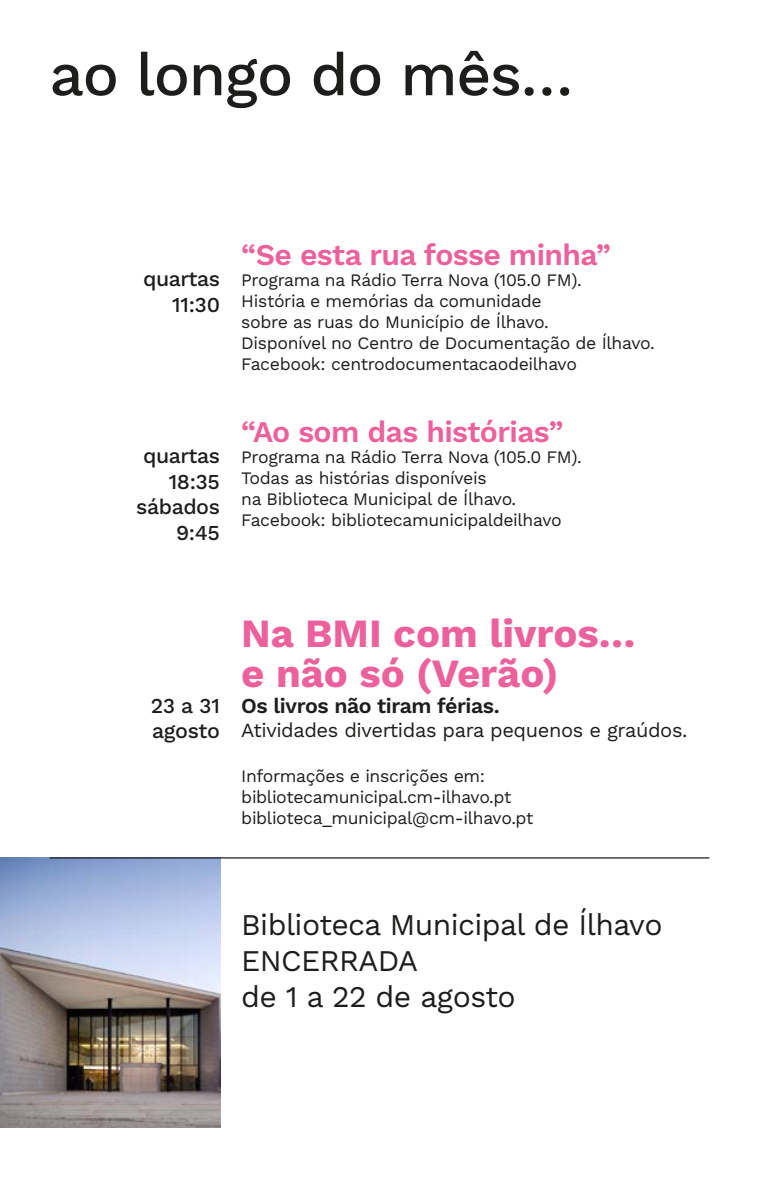
<style>
.page{position:relative;width:759px;height:1177px;background:#fff}
.page>*{position:absolute;margin:0;border:0;box-sizing:border-box;transform-origin:0 0}
.t1{font:500 60px "Work Sans";letter-spacing:-.02em;color:#1d1d1b}
.t2{font:700 40px/40px "Work Sans";color:#ec619b}
.t3{font:30px/36px "Work Sans";letter-spacing:-.02em;color:#1d1d1b}
.t4{font:600 30px "Work Sans";letter-spacing:-.02em;color:#ec619b}
.t5{font:500 21.25px/25.5px "Work Sans";letter-spacing:-.02em;color:#1d1d1b;text-align:right}
.t6{font:600 21.25px "Work Sans";letter-spacing:-.02em;color:#1d1d1b}
.t7{font:20px "Work Sans";letter-spacing:-.02em;color:#1d1d1b}
.t8{font:17.5px/21px "Work Sans";letter-spacing:-.02em;color:#1d1d1b}
</style>
<div class="page">
<img style="left:0;top:857px;width:220px;height:270px">
<hr style="left:50px;top:857px;width:659px;height:1px;background:#1d1d1b">
<h1 class="t1" style="left:50px;top:40px;width:525px">ao longo do mês…</h1>
<p class="t5" style="left:143px;top:267px;width:78px">quartas<br>11:30</p>
<p class="t5" style="left:136px;top:444px;width:85px">quartas<br>18:35 sábados<br>9:45</p>
<h3 class="t4" style="left:241px;top:237px;width:371px">“Se esta rua fosse minha”</h3>
<p class="t8" style="left:241px;top:270px;width:415px">Programa na Rádio Terra Nova (105.0 FM).<br>História e memórias da comunidade<br>sobre as ruas do Município de Ílhavo.<br>Disponível no Centro de Documentação de Ílhavo.<br>Facebook: centrodocumentacaodeilhavo</p>
<h3 class="t4" style="left:241px;top:414px;width:323px">“Ao som das histórias”</h3>
<p class="t8" style="left:241px;top:447px;width:342px">Programa na Rádio Terra Nova (105.0 FM).<br>Todas as histórias disponíveis<br>na Biblioteca Municipal de Ílhavo.<br>Facebook: bibliotecamunicipaldeilhavo</p>
<p class="t5" style="left:151px;top:693px;width:71px;text-align:left">23 a 31 agosto</p>
<h2 class="t2" style="left:241px;top:615px;width:396px">Na BMI com livros… e não só (Verão)</h2>
<p class="t6" style="left:241px;top:693px;width:260px">Os livros não tiram férias.</p>
<p class="t7" style="left:241px;top:718px;width:447px">Atividades divertidas para pequenos e graúdos.</p>
<p class="t8" style="left:241px;top:765px;width:293px">Informações e inscrições em: bibliotecamunicipal.cm-ilhavo.pt biblioteca_municipal@cm-ilhavo.pt</p>
<h3 class="t3" style="left:241px;top:907px;width:422px">Biblioteca Municipal de Ílhavo<br>ENCERRADA<br>de 1 a 22 de agosto</h3>
</div>
